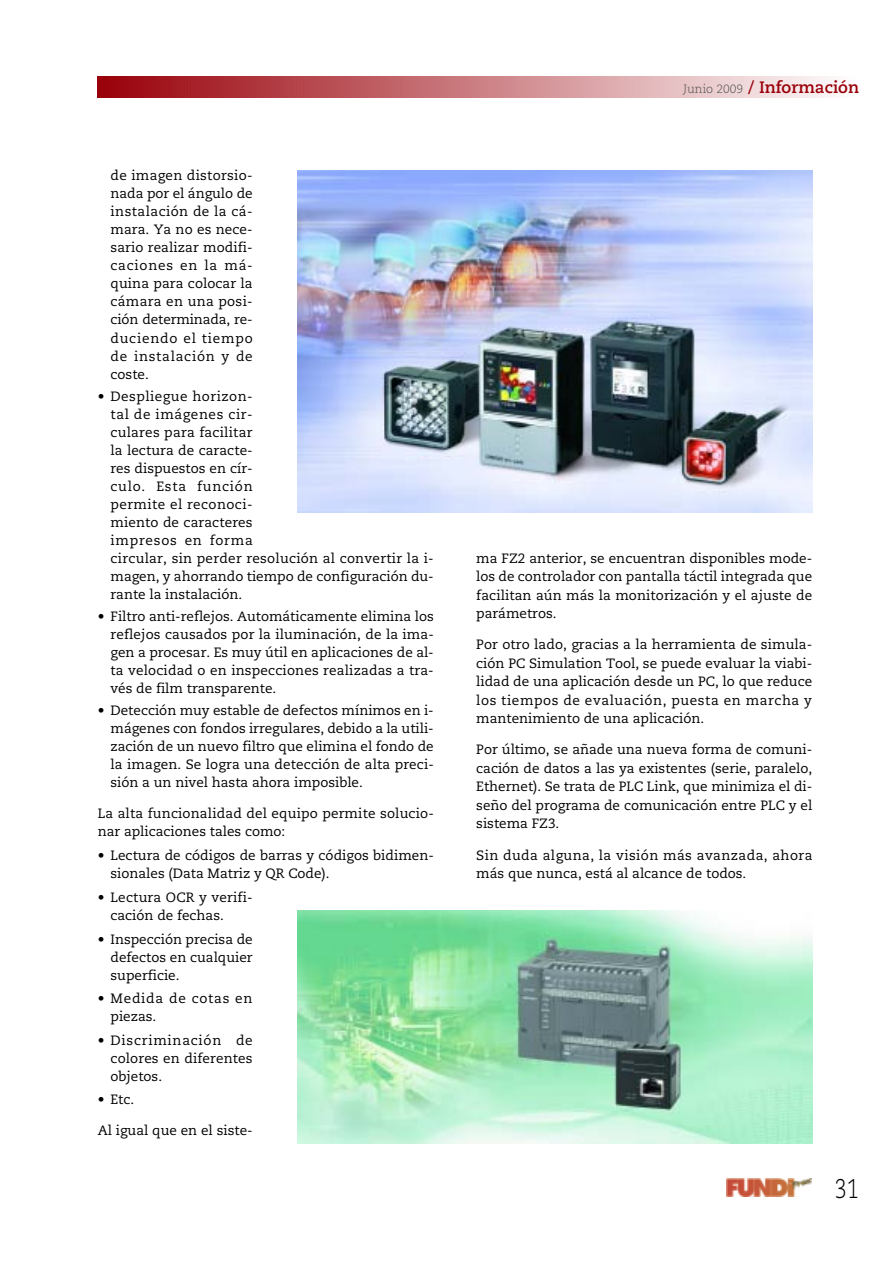
<style>
.page{position:relative;width:893px;height:1263px;background:#fff}
.page>*{position:absolute;margin:0;border:0;box-sizing:border-box;transform-origin:0 0}
.t1{font:300 27px "Caecilia";color:#000;scale:.8 1}
.t2{font:700 16.5px "Caecilia";color:#990009}
.t3{font:13.5px/18px "Caecilia";letter-spacing:.005em;color:#000;text-align:justify}
.t4{font:13.5px/18.5px "Caecilia";letter-spacing:.035em;color:#000}
.t5{font:13.5px/18px "Caecilia";letter-spacing:.055em;color:#000}
.s1{font-weight:300;font-size:12px;color:#4d4d4d}
</style>
<div class="page">
<img style="left:298px;top:170px;width:514px;height:342px">
<img style="left:298px;top:910px;width:514px;height:234px">
<svg style="left:98px;top:77px;width:730px;height:21px;background:#c97a7f"></svg>
<img style="left:726px;top:1178px;width:85px;height:18px">
<p class="t3" style="left:111px;top:168px;width:144px">de imagen distorsio&shy;nada por el ángulo de instalación de la cá&shy;mara. Ya no es nece&shy;sario realizar modifi&shy;caciones en la má&shy;quina para colocar la cámara en una posi&shy;ción determinada, re&shy;duciendo el tiempo de instalación y de coste.</p>
<p class="t3" style="left:111px;top:388px;width:325px;text-align:left;text-indent:-13px">• Despliegue horizon-<br>tal de imágenes cir-<br>culares para facilitar<br>la lectura de caracte-<br>res dispuestos en cír-<br>culo. Esta función<br>permite el reconoci-<br>miento de caracteres<br>impresos en forma<br>circular, sin perder resolución al convertir la i&shy;magen, y ahorrando tiempo de configuración du&shy;rante la instalación.</p>
<p class="t3" style="left:111px;top:608px;width:325px;text-indent:-13px">• Filtro anti-reflejos. Automáticamente elimina los reflejos causados por la iluminación, de la ima&shy;gen a procesar. Es muy útil en aplicaciones de al&shy;ta velocidad o en inspecciones realizadas a tra&shy;vés de film transparente.</p>
<p class="t3" style="left:111px;top:703px;width:325px;text-indent:-13px">• Detección muy estable de defectos mínimos en i&shy;mágenes con fondos irregulares, debido a la utili&shy;zación de un nuevo filtro que elimina el fondo de la imagen. Se logra una detección de alta preci&shy;sión a un nivel hasta ahora imposible.</p>
<p class="t3" style="left:98px;top:805px;width:338px">La alta funcionalidad del equipo permite solucio&shy;nar aplicaciones tales como:</p>
<p class="t3" style="left:111px;top:848px;width:325px;text-indent:-13px">• Lectura de códigos de barras y códigos bidimen&shy;sionales (Data Matriz y QR Code).</p>
<p class="t3" style="left:111px;top:889px;width:144px;text-indent:-13px">• Lectura OCR y verifi&shy;cación de fechas.</p>
<p class="t3" style="left:111px;top:931px;width:144px;text-indent:-13px">• Inspección precisa de defectos en cualquier superficie.</p>
<p class="t5" style="left:111px;top:990px;width:143px;text-indent:-13px">• Medida de cotas en piezas.</p>
<p class="t3" style="left:111px;top:1032px;width:144px;text-indent:-13px">• Discriminación de colores en diferentes objetos.</p>
<p class="t3" style="left:98px;top:1091px;width:38px">• Etc.</p>
<p class="t3" style="left:98px;top:1122px;width:156px">Al igual que en el siste-</p>
<p class="t2" style="left:683px;top:81px;width:177px"><span class="s1">Junio 2009</span> / Información</p>
<p class="t3" style="left:476px;top:550px;width:337px;line-height:18.5px">ma FZ2 anterior, se encuentran disponibles mode&shy;los de controlador con pantalla táctil integrada que facilitan aún más la monitorización y el ajuste de parámetros.</p>
<p class="t3" style="left:476px;top:637px;width:338px;line-height:18.5px">Por otro lado, gracias a la herramienta de simula&shy;ción PC Simulation Tool, se puede evaluar la viabi&shy;lidad de una aplicación desde un PC, lo que reduce los tiempos de evaluación, puesta en marcha y mantenimiento de una aplicación.</p>
<p class="t3" style="left:476px;top:742px;width:338px;line-height:18.5px">Por último, se añade una nueva forma de comuni&shy;cación de datos a las ya existentes (serie, paralelo, Ethernet). Se trata de PLC Link, que minimiza el di&shy;seño del programa de comunicación entre PLC y el sistema FZ3.</p>
<p class="t4" style="left:476px;top:847px;width:338px">Sin duda alguna, la visión más avanzada, ahora más que nunca, está al alcance de todos.</p>
<p class="t1" style="left:835px;top:1177px;width:32px">31</p>
</div>
